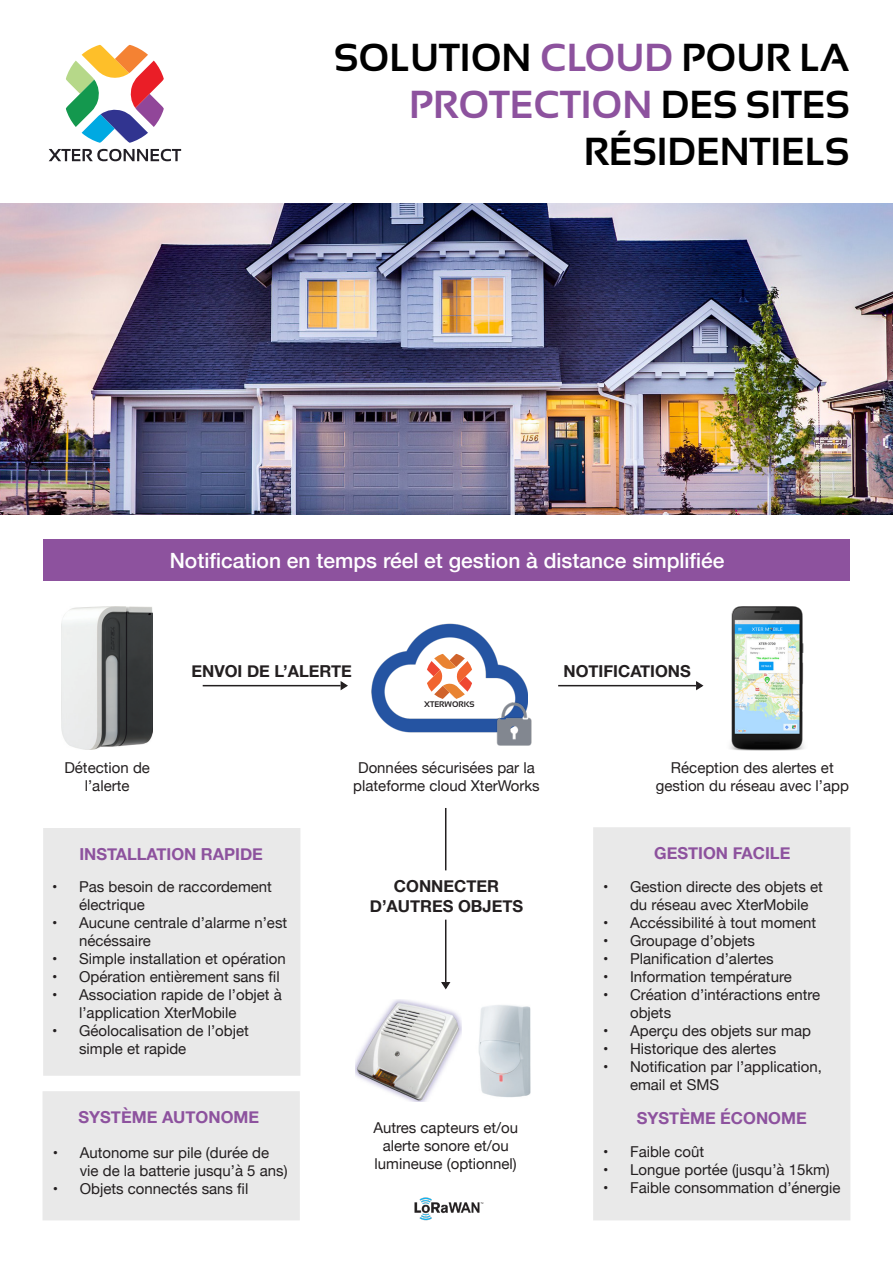
<style>
.page{position:relative;width:893px;height:1263px;background:#fff}
.page>*{position:absolute;margin:0;border:0;box-sizing:border-box;transform-origin:0 0}
.t1{font:700 39px "Sansation";color:#000}
.t2{font:700 39px "Sansation";color:#8d529e}
.t3{font:500 21px "Helvetica Neue";color:#fff}
.t4{font:700 16.5px "Helvetica Neue";color:#8d529e}
.t5{font:700 16.5px "Helvetica Neue";color:#231f20}
.t6{font:15px/18px "Helvetica Neue";color:#231f20}
.t7{font:700 8.1px "Sansation";color:#231f20}
.s1{color:#8d529e}
.s2{color:#000}
</style>
<div class="page">
<div style="left:594px;top:828px;width:256px;height:392px;background:#e9e9e9"></div>
<div style="left:44px;top:829px;width:256px;height:246px;background:#e9e9e9"></div>
<svg style="left:49px;top:44px;width:132px;height:117px"></svg>
<img style="left:371px;top:624px;width:156px;height:108px">
<img style="left:493px;top:701px;width:39px;height:45px">
<div style="left:43px;top:540px;width:807px;height:41px;background:#8d529e"></div>
<hr style="left:203px;top:685px;width:138px;height:1px;background:#231f20">
<img style="left:730px;top:607px;width:74px;height:144px">
<hr style="left:558px;top:685px;width:138px;height:1px;background:#231f20">
<div style="left:43px;top:1092px;width:256px;height:128px;background:#e9e9e9"></div>
<hr style="left:445px;top:920px;width:1px;height:62px;background:#231f20">
<img style="left:355px;top:1000px;width:106px;height:101px">
<svg style="left:340px;top:681px;width:8px;height:10px"></svg>
<svg style="left:695px;top:681px;width:9px;height:10px"></svg>
<svg style="left:441px;top:981px;width:10px;height:9px"></svg>
<img style="left:414px;top:1197px;width:70px;height:23px">
<hr style="left:445px;top:808px;width:1px;height:62px;background:#231f20">
<img style="left:0;top:203px;width:893px;height:312px">
<img style="left:62px;top:606px;width:91px;height:143px">
<img style="left:478px;top:1005px;width:53px;height:92px">
<svg style="left:426px;top:653px;width:47px;height:47px"></svg>
<p class="t1" style="left:334px;top:36px;width:517px">SOLUTION <span class="s1">CLOUD</span> POUR LA</p>
<p class="t2" style="left:409px;top:82px;width:442px">PROTECTION <span class="s2">DES SITES</span></p>
<p class="t1" style="left:584px;top:129px;width:267px">RÉSIDENTIELS</p>
<p class="t3" style="left:170px;top:544px;width:556px">Notification en temps réel et gestion à distance simplifiée</p>
<p class="t5" style="left:191px;top:658px;width:162px">ENVOI DE L’ALERTE</p>
<p class="t5" style="left:563px;top:658px;width:129px">NOTIFICATIONS</p>
<p class="t6" style="left:64px;top:760px;width:87px">Détection de</p>
<p class="t6" style="left:85px;top:778px;width:46px">l’alerte</p>
<p class="t7" style="left:424px;top:700px;width:52px">XTERWORKS</p>
<p class="t6" style="left:353px;top:760px;width:188px;text-align:center">Données sécurisées par la plateforme cloud XterWorks</p>
<p class="t6" style="left:671px;top:760px;width:164px">Réception des alertes et</p>
<p class="t6" style="left:656px;top:778px;width:195px">gestion du réseau avec l’app</p>
<p class="t4" style="left:79px;top:841px;width:185px">INSTALLATION RAPIDE</p>
<p class="t4" style="left:654px;top:841px;width:138px">GESTION FACILE</p>
<p class="t6" style="left:79px;top:879px;width:194px;text-indent:-27px">• Pas besoin de raccordement électrique</p>
<p class="t6" style="left:79px;top:915px;width:210px;text-indent:-27px">• Aucune centrale d’alarme n’est nécéssaire</p>
<p class="t6" style="left:52px;top:951px;width:235px">• Simple installation et opération</p>
<p class="t6" style="left:52px;top:969px;width:229px">• Opération entièrement sans fil</p>
<p class="t6" style="left:79px;top:987px;width:204px;text-indent:-27px">• Association rapide de l’objet à l’application XterMobile</p>
<p class="t6" style="left:79px;top:1023px;width:171px;text-indent:-27px">• Géolocalisation de l’objet simple et rapide</p>
<p class="t5" style="left:394px;top:873px;width:107px">CONNECTER</p>
<p class="t5" style="left:370px;top:893px;width:155px">D’AUTRES OBJETS</p>
<p class="t6" style="left:630px;top:879px;width:194px;text-indent:-27px">• Gestion directe des objets et du réseau avec XterMobile</p>
<p class="t6" style="left:603px;top:915px;width:215px">• Accéssibilité à tout moment</p>
<p class="t6" style="left:603px;top:933px;width:154px">• Groupage d’objets</p>
<p class="t6" style="left:603px;top:951px;width:172px">• Planification d’alertes</p>
<p class="t6" style="left:603px;top:969px;width:190px">• Information température</p>
<p class="t6" style="left:630px;top:987px;width:192px;text-indent:-27px">• Création d’intéractions entre objets</p>
<p class="t6" style="left:603px;top:1023px;width:209px">• Aperçu des objets sur map</p>
<p class="t6" style="left:603px;top:1041px;width:175px">• Historique des alertes</p>
<p class="t6" style="left:630px;top:1059px;width:193px;text-indent:-27px">• Notification par l’application, email et SMS</p>
<p class="t4" style="left:79px;top:1104px;width:182px">SYSTÈME AUTONOME</p>
<p class="t4" style="left:637px;top:1105px;width:171px">SYSTÈME ÉCONOME</p>
<p class="t6" style="left:603px;top:1143px;width:103px">• Faible coût</p>
<p class="t6" style="left:603px;top:1161px;width:228px">• Longue portée (jusqu’à 15km)</p>
<p class="t6" style="left:603px;top:1179px;width:239px">• Faible consommation d’énergie</p>
<p class="t6" style="left:373px;top:1119px;width:146px;text-align:center">Autres capteurs et/ou alerte sonore et/ou</p>
<p class="t6" style="left:375px;top:1155px;width:144px">lumineuse (optionnel)</p>
<p class="t6" style="left:80px;top:1145px;width:209px;text-indent:-27px">• Autonome sur pile (durée de vie de la batterie jusqu’à 5 ans)</p>
<p class="t6" style="left:53px;top:1181px;width:197px">• Objets connectés sans fil</p>
</div>
